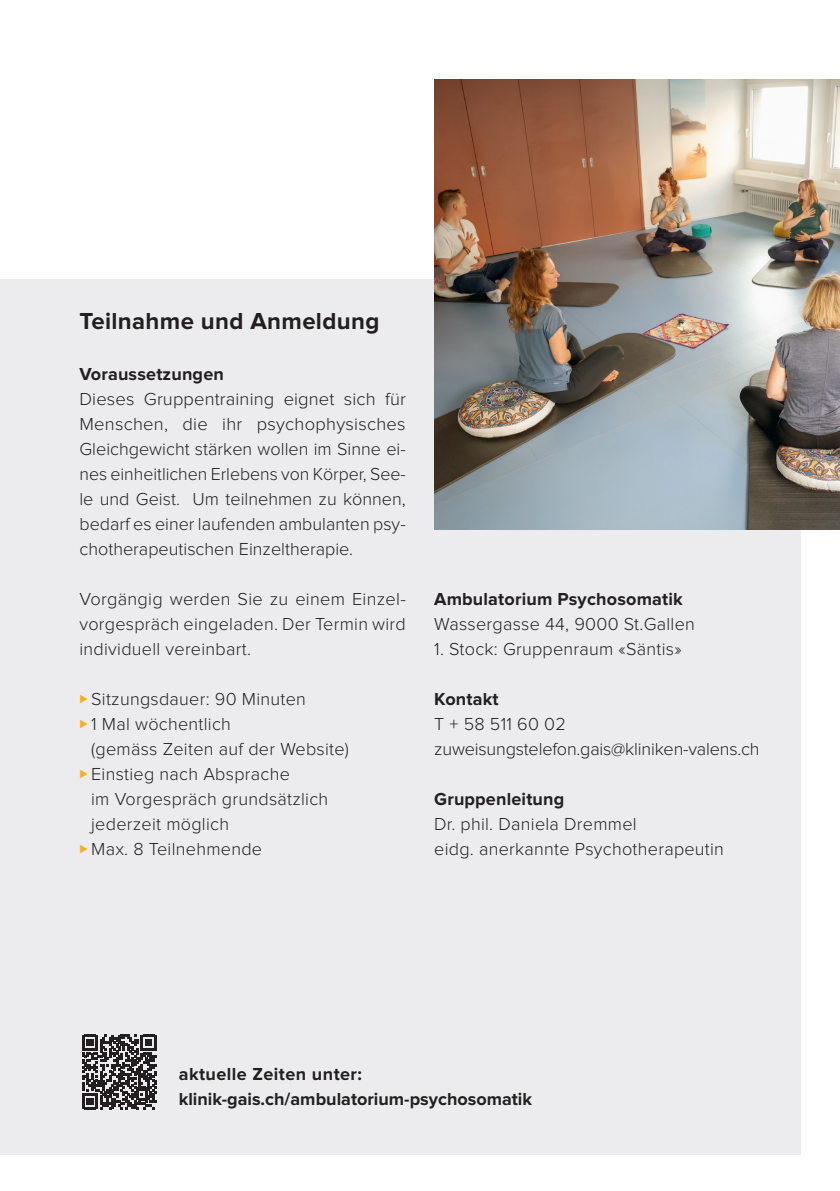
<style>
.page{position:relative;width:840px;height:1191px;background:#fff}
.page>*{position:absolute;margin:0;border:0;box-sizing:border-box;transform-origin:0 0}
._02_Lauftext_9pt{font:700 24px "Proxima Nova";letter-spacing:.015em;color:#231f20}
._02_02_Grundtext_Light_9pt{font:300 18px/25px "Proxima Nova";letter-spacing:.015em;color:#231f20;text-align:justify}
._02_02_Grundtext_Light_9pt-2{font:700 18px "Proxima Nova";letter-spacing:.01em;color:#231f20}
._02_02_Grundtext_Light_9pt-3{font:300 18px "Proxima Nova";letter-spacing:-.01em;color:#231f20}
._02_Lauftext_9pt-2{font:700 18px "Proxima Nova";color:#231f20}
._02_Lauftext_9pt-3{font:700 18px "Proxima Nova";letter-spacing:.025em;color:#231f20}
.s1{font-size:14px;color:#faaf18}
</style>
<div class="page">
<div style="left:0;top:279px;width:799px;height:875px;background:#ececee"></div>
<svg style="left:82px;top:1034px;width:74px;height:75px"></svg>
<img style="left:434px;top:79px;width:405px;height:450px">
<p class="_02_Lauftext_9pt" style="left:79px;top:308px;width:301px">Teilnahme und Anmeldung</p>
<p class="_02_02_Grundtext_Light_9pt-2" style="left:79px;top:363px;width:146px">Voraussetzungen</p>
<p class="_02_02_Grundtext_Light_9pt" style="left:79px;top:387px;width:328px">Dieses Gruppentraining eignet sich für Menschen, die ihr psychophysisches Gleichgewicht stärken wollen im Sinne ei&shy;nes einheitlichen Erlebens von Körper, See&shy;le und Geist. Um teilnehmen zu können, bedarf es einer laufenden ambulanten psy&shy;chotherapeutischen Einzeltherapie.</p>
<p class="_02_02_Grundtext_Light_9pt" style="left:79px;top:587px;width:327px">Vorgängig werden Sie zu einem Einzel&shy;vorgespräch eingeladen. Der Termin wird individuell vereinbart.</p>
<p class="_02_02_Grundtext_Light_9pt" style="left:79px;top:687px;width:228px"><span class="s1">⊲</span> Sitzungsdauer: 90 Minuten</p>
<p class="_02_02_Grundtext_Light_9pt" style="left:91px;top:712px;width:259px;text-indent:-12px"><span class="s1">⊲</span> 1 Mal wöchentlich<br>(gemäss Zeiten auf der Website)</p>
<p class="_02_02_Grundtext_Light_9pt" style="left:91px;top:762px;width:238px;text-align:left;text-indent:-12px"><span class="s1">⊲</span> Einstieg nach Absprache<br>im Vorgespräch grundsätzlich jederzeit möglich</p>
<p class="_02_02_Grundtext_Light_9pt" style="left:79px;top:837px;width:184px"><span class="s1">⊲</span> Max. 8 Teilnehmende</p>
<p class="_02_02_Grundtext_Light_9pt-2" style="left:434px;top:588px;width:250px">Ambulatorium Psychosomatik</p>
<p class="_02_02_Grundtext_Light_9pt" style="left:434px;top:612px;width:262px">Wassergasse 44, 9000 St.Gallen</p>
<p class="_02_02_Grundtext_Light_9pt" style="left:434px;top:637px;width:249px">1. Stock: Gruppenraum «Säntis»</p>
<p class="_02_02_Grundtext_Light_9pt-2" style="left:434px;top:688px;width:66px">Kontakt</p>
<p class="_02_02_Grundtext_Light_9pt" style="left:434px;top:712px;width:133px">T + 58 511 60 02</p>
<p class="_02_02_Grundtext_Light_9pt-3" style="left:434px;top:740px;width:327px">zuweisungstelefon.gais@kliniken-valens.ch</p>
<p class="_02_02_Grundtext_Light_9pt-2" style="left:434px;top:788px;width:132px">Gruppenleitung</p>
<p class="_02_02_Grundtext_Light_9pt" style="left:434px;top:812px;width:204px">Dr. phil. Daniela Dremmel</p>
<p class="_02_02_Grundtext_Light_9pt" style="left:434px;top:837px;width:291px">eidg. anerkannte Psychotherapeutin</p>
<p class="_02_Lauftext_9pt-3" style="left:179px;top:1063px;width:185px">aktuelle Zeiten unter:</p>
<p class="_02_Lauftext_9pt-2" style="left:179px;top:1088px;width:355px">klinik-gais.ch/ambulatorium-psychosomatik</p>
</div>
